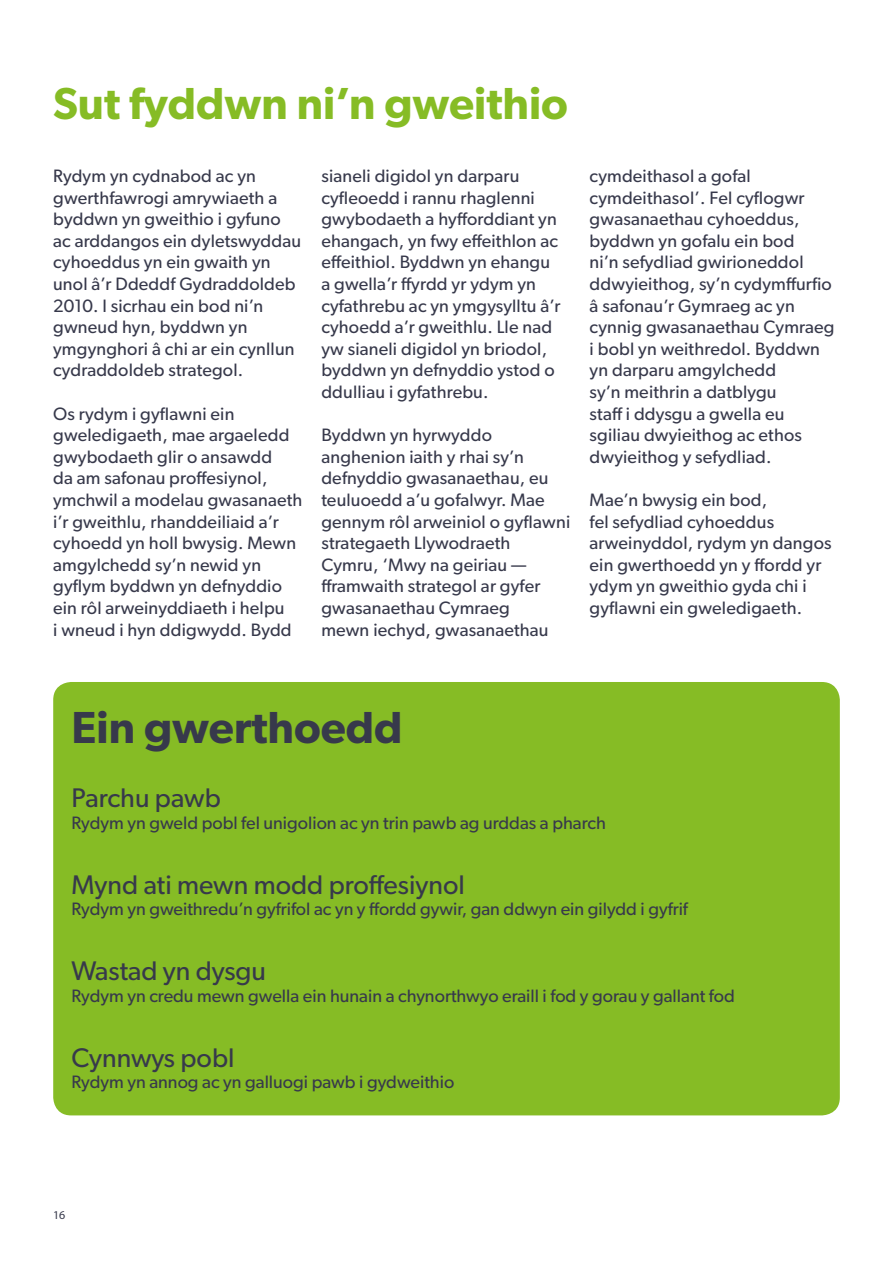
<style>
.page{position:relative;width:893px;height:1263px;background:#fff}
.page>*{position:absolute;margin:0;border:0;box-sizing:border-box;transform-origin:0 0}
.t1{font:600 45px "Gibson";color:#86bc25}
.t2{font:600 45px "Gibson";color:#37394b}
.t3{font:27px "Gibson";color:#37394b}
.t4{font:18px/21.6px "Gibson";letter-spacing:.01em;color:#37394b}
.t5{font:12px "Myriad Pro";color:#37394b}
</style>
<div class="page">
<div style="left:53px;top:682px;width:787px;height:433px;background:#86bc25;border-radius:18px"></div>
<h1 class="t1" style="left:53px;top:76px;width:516px">Sut fyddwn ni’n gweithio</h1>
<p class="t4" style="left:53px;top:165px;width:249px">Rydym yn cydnabod ac yn gwerthfawrogi amrywiaeth a byddwn yn gweithio i gyfuno ac arddangos ein dyletswyddau cyhoeddus yn ein gwaith yn unol â’r Ddeddf Gydraddoldeb<br>2010. I sicrhau ein bod ni’n gwneud hyn, byddwn yn ymgynghori â chi ar ein cynllun cydraddoldeb strategol.</p>
<p class="t4" style="left:53px;top:402px;width:251px">Os rydym i gyflawni ein gweledigaeth, mae argaeledd gwybodaeth glir o ansawdd<br>da am safonau proffesiynol, ymchwil a modelau gwasanaeth i’r gweithlu, rhanddeiliaid a’r cyhoedd yn holl bwysig. Mewn amgylchedd sy’n newid yn gyflym byddwn yn defnyddio ein rôl arweinyddiaeth i helpu<br>i wneud i hyn ddigwydd. Bydd</p>
<p class="t4" style="left:321px;top:165px;width:241px">sianeli digidol yn darparu cyfleoedd i rannu rhaglenni gwybodaeth a hyfforddiant yn ehangach, yn fwy effeithlon ac effeithiol. Byddwn yn ehangu a gwella’r ffyrdd yr ydym yn cyfathrebu ac yn ymgysylltu â’r cyhoedd a’r gweithlu. Lle nad yw sianeli digidol yn briodol, byddwn yn defnyddio ystod o ddulliau i gyfathrebu.</p>
<p class="t4" style="left:321px;top:424px;width:250px">Byddwn yn hyrwyddo anghenion iaith y rhai sy’n defnyddio gwasanaethau, eu teuluoedd a’u gofalwyr. Mae gennym rôl arweiniol o gyflawni strategaeth Llywodraeth<br>Cymru, ‘Mwy na geiriau — fframwaith strategol ar gyfer gwasanaethau Cymraeg<br>mewn iechyd, gwasanaethau</p>
<p class="t4" style="left:590px;top:165px;width:246px">cymdeithasol a gofal cymdeithasol’. Fel cyflogwr gwasanaethau cyhoeddus, byddwn yn gofalu ein bod<br>ni’n sefydliad gwirioneddol ddwyieithog, sy’n cydymffurfio â safonau’r Gymraeg ac yn cynnig gwasanaethau Cymraeg i bobl yn weithredol. Byddwn yn darparu amgylchedd<br>sy’n meithrin a datblygu<br>staff i ddysgu a gwella eu sgiliau dwyieithog ac ethos dwyieithog y sefydliad.</p>
<p class="t4" style="left:590px;top:489px;width:243px">Mae’n bwysig ein bod,<br>fel sefydliad cyhoeddus arweinyddol, rydym yn dangos ein gwerthoedd yn y ffordd yr ydym yn gweithio gyda chi i gyflawni ein gweledigaeth.</p>
<h1 class="t2" style="left:72px;top:700px;width:333px">Ein gwerthoedd</h1>
<h2 class="t3" style="left:72px;top:782px;width:151px">Parchu pawb</h2>
<p class="t4" style="left:72px;top:812px;width:536px">Rydym yn gweld pobl fel unigolion ac yn trin pawb ag urddas a pharch</p>
<h2 class="t3" style="left:72px;top:868px;width:395px">Mynd ati mewn modd proffesiynol</h2>
<p class="t4" style="left:72px;top:898px;width:618px">Rydym yn gweithredu’n gyfrifol ac yn y ffordd gywir, gan ddwyn ein gilydd i gyfrif</p>
<h2 class="t3" style="left:72px;top:955px;width:196px">Wastad yn dysgu</h2>
<p class="t4" style="left:72px;top:984px;width:665px">Rydym yn credu mewn gwella ein hunain a chynorthwyo eraill i fod y gorau y gallant fod</p>
<h2 class="t3" style="left:72px;top:1041px;width:164px">Cynnwys pobl</h2>
<p class="t4" style="left:72px;top:1071px;width:384px">Rydym yn annog ac yn galluogi pawb i gydweithio</p>
<p class="t5" style="left:53px;top:1208px;width:14px">16</p>
</div>
